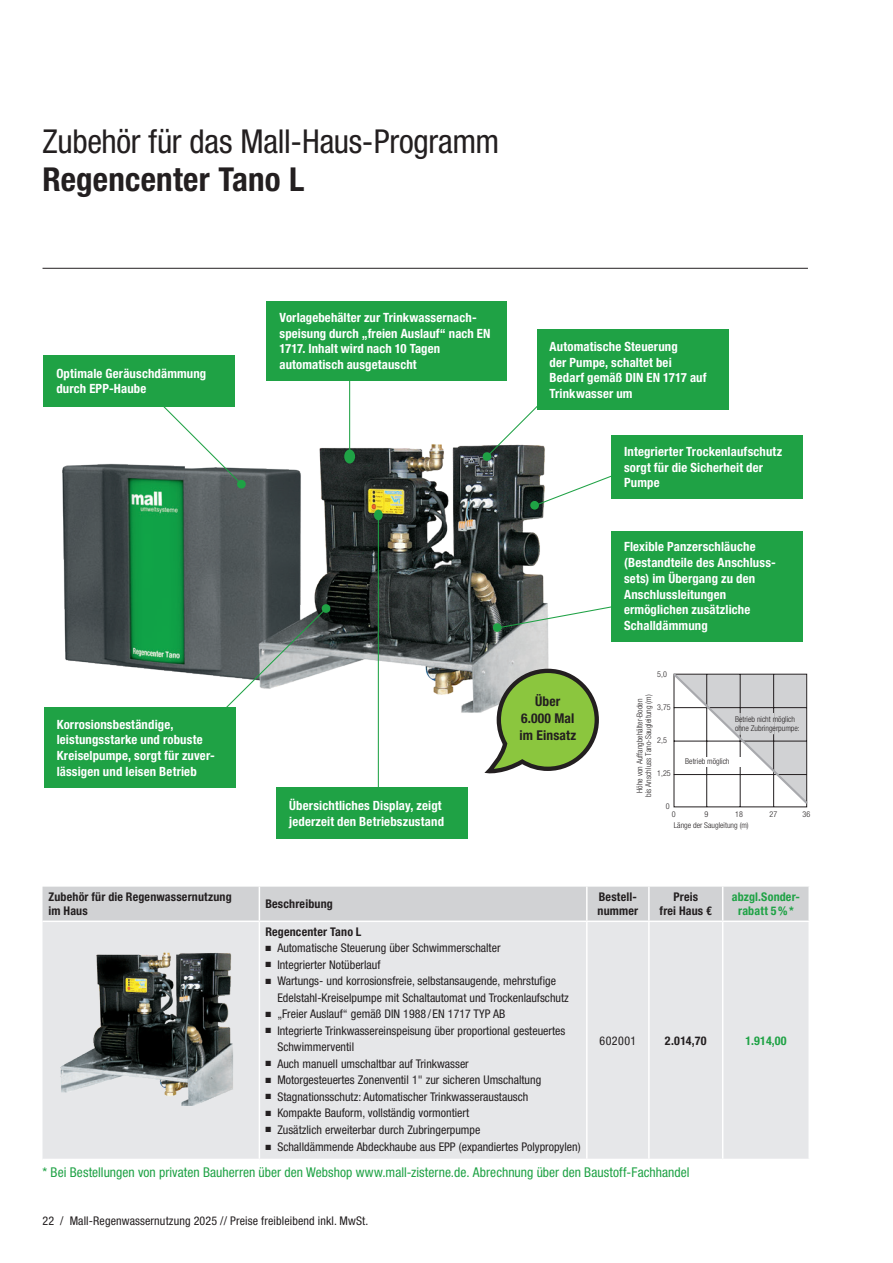
<style>
.page{position:relative;width:893px;height:1263px;background:#fff}
.page>*{position:absolute;margin:0;border:0;box-sizing:border-box;transform-origin:0 0}
.t1{font:condensed 33px "Helvetica Neue LT Pro";letter-spacing:-.01em;color:#231f20}
.t2{font:700 condensed 33px "Helvetica Neue LT Pro";letter-spacing:.005em;color:#231f20}
.t3{font:condensed 13.5px "Helvetica Neue LT Pro";color:#1fa245}
.t4{font:700 condensed 13.5px/17px "Helvetica Neue LT Pro";letter-spacing:.01em;color:#231f20;text-align:center}
.t5{font:700 condensed 12.75px/15.8px "Helvetica Neue LT Pro";letter-spacing:.01em;color:#fff}
.t6{font:condensed 12px/16.5px "Helvetica Neue LT Pro";color:#231f20}
.t7{font:700 condensed 12px/14.1px "Helvetica Neue LT Pro";letter-spacing:.015em;color:#231f20}
.t8{font:700 condensed 12px/14.1px "Helvetica Neue LT Pro";letter-spacing:.01em;color:#1fa245;text-align:center}
.t9{font:300 condensed 8.1px/8.7px "Helvetica Neue";color:#231f20;text-align:center}
</style>
<div class="page">
<div style="left:611px;top:531px;width:192px;height:110px;background:#1fa245"></div>
<div style="left:43px;top:887px;width:765px;height:33px;background:#d1d2d4"></div>
<div style="left:43px;top:922px;width:765px;height:237px;background:#e6e7e9"></div>
<hr style="left:586px;top:887px;width:2px;height:33px;background:#fff">
<hr style="left:648px;top:887px;width:2px;height:33px;background:#fff">
<hr style="left:722px;top:887px;width:1px;height:33px;background:#fff">
<hr style="left:722px;top:922px;width:1px;height:237px;background:#fff">
<hr style="left:259px;top:887px;width:1px;height:33px;background:#fff">
<hr style="left:259px;top:922px;width:1px;height:237px;background:#fff">
<hr style="left:586px;top:922px;width:2px;height:237px;background:#fff">
<hr style="left:648px;top:922px;width:2px;height:237px;background:#fff">
<img style="left:48px;top:937px;width:199px;height:168px">
<hr style="left:43px;top:268px;width:765px;height:1px;background:#231f20">
<img style="left:43px;top:349px;width:506px;height:410px">
<svg style="left:534px;top:473px;width:77px;height:34px"></svg>
<div style="left:530px;top:501px;width:9px;height:9px;background:#1fa245;border-radius:50%"></div>
<svg style="left:482px;top:372px;width:67px;height:89px"></svg>
<svg style="left:498px;top:605px;width:113px;height:24px"></svg>
<div style="left:493px;top:623px;width:9px;height:9px;background:#1fa245;border-radius:50%"></div>
<div style="left:537px;top:330px;width:191px;height:80px;background:#1fa245"></div>
<svg style="left:157px;top:400px;width:89px;height:89px"></svg>
<div style="left:44px;top:355px;width:191px;height:51px;background:#1fa245"></div>
<svg style="left:212px;top:604px;width:119px;height:118px"></svg>
<div style="left:44px;top:707px;width:191px;height:81px;background:#1fa245"></div>
<hr style="left:378px;top:516px;width:1px;height:273px;background:#1fa245">
<div style="left:374px;top:510px;width:9px;height:10px;background:#1fa245;border-radius:50%"></div>
<hr style="left:349px;top:365px;width:1px;height:90px;background:#1fa245">
<div style="left:344px;top:449px;width:11px;height:14px;background:#1fa245;border-radius:50%"></div>
<div style="left:267px;top:301px;width:240px;height:80px;background:#1fa245"></div>
<div style="left:276px;top:788px;width:192px;height:51px;background:#1fa245"></div>
<div style="left:611px;top:435px;width:192px;height:64px;background:#1fa245"></div>
<svg style="left:485px;top:666px;width:114px;height:107px"></svg>
<svg style="left:673px;top:673px;width:135px;height:135px"></svg>
<h1 class="t1" style="left:43px;top:122px;width:458px">Zubehör für das Mall-Haus-Programm</h1>
<h1 class="t2" style="left:43px;top:160px;width:264px">Regencenter Tano L</h1>
<p class="t5" style="left:56px;top:365px;width:152px">Optimale Geräuschdämmung durch EPP-Haube</p>
<p class="t5" style="left:57px;top:716px;width:160px">Korrosionsbeständige, leistungsstarke und robuste<br>Kreiselpumpe, sorgt für zuver&shy;lässigen und leisen Betrieb</p>
<p class="t5" style="left:280px;top:310px;width:212px">Vorlagebehälter zur Trinkwassernach&shy;speisung durch „freien Auslauf“ nach EN 1717. Inhalt wird nach 10 Tagen automatisch ausgetauscht</p>
<p class="t5" style="left:289px;top:798px;width:156px">Übersichtliches Display, zeigt jederzeit den Betriebszustand</p>
<p class="t5" style="left:550px;top:339px;width:158px">Automatische Steuerung<br>der Pumpe, schaltet bei<br>Bedarf gemäß DIN EN 1717 auf<br>Trinkwasser um</p>
<p class="t5" style="left:624px;top:444px;width:160px">Integrierter Trockenlaufschutz sorgt für die Sicherheit der<br>Pumpe</p>
<p class="t5" style="left:624px;top:539px;width:153px">Flexible Panzerschläuche (Bestandteile des Anschluss&shy;sets) im Übergang zu den<br>Anschlussleitungen ermöglichen zusätzliche<br>Schalldämmung</p>
<p class="t4" style="left:519px;top:693px;width:58px">Über<br>6.000 Mal im Einsatz</p>
<p class="t9" style="left:657px;top:670px;width:11px">5,0</p>
<p class="t9" style="left:635px;top:797px;width:104px;rotate:-90deg">Höhe von Auffangbehälter-Boden bis Anschluss Tano-Saugleitung (m)</p>
<p class="t9" style="left:657px;top:702px;width:15px">3,75</p>
<p class="t9" style="left:657px;top:735px;width:11px">2,5</p>
<p class="t9" style="left:657px;top:769px;width:15px">1,25</p>
<p class="t9" style="left:666px;top:802px;width:5px">0</p>
<p class="t9" style="left:735px;top:715px;width:66px;text-align:left">Betrieb nicht möglich ohne Zubringerpumpe:</p>
<p class="t9" style="left:685px;top:757px;width:46px">Betrieb möglich</p>
<p class="t9" style="left:672px;top:810px;width:5px">0</p>
<p class="t9" style="left:704px;top:810px;width:5px">9</p>
<p class="t9" style="left:735px;top:810px;width:9px">18</p>
<p class="t9" style="left:769px;top:810px;width:9px">27</p>
<p class="t9" style="left:803px;top:810px;width:9px">36</p>
<p class="t9" style="left:674px;top:821px;width:76px">Länge der Saugleitung (m)</p>
<p class="t7" style="left:49px;top:890px;width:185px">Zubehör für die Regenwassernutzung im Haus</p>
<p class="t7" style="left:265px;top:897px;width:69px">Beschreibung</p>
<p class="t7" style="left:598px;top:890px;width:42px">Bestell&shy;nummer</p>
<p class="t7" style="left:660px;top:890px;width:54px;text-align:center">Preis<br>frei Haus €</p>
<p class="t8" style="left:732px;top:890px;width:70px">abzgl.Son der&shy;ra batt 5%*</p>
<p class="t7" style="left:265px;top:925px;width:98px">Regencenter Tano L</p>
<p class="t6" style="left:265px;top:940px;width:237px">■ Automatische Steuerung über Schwimmerschalter</p>
<p class="t6" style="left:265px;top:956px;width:117px">■ Integrierter Notüberlauf</p>
<p class="t6" style="left:277px;top:973px;width:293px;text-indent:-12px">■ Wartungs- und korrosionsfreie, selbstansaugende, mehrstufige<br>Edelstahl-Kreiselpumpe mit Schaltautomat und Trockenlaufschutz</p>
<p class="t6" style="left:265px;top:1006px;width:241px">■ „Freier Auslauf“ gemäß DIN 1988 / EN 1717 TYP AB</p>
<p class="t6" style="left:277px;top:1022px;width:289px;text-indent:-12px">■ Integrierte Trinkwassereinspeisung über proportional gesteuertes<br>Schwimmerventil</p>
<p class="t6" style="left:265px;top:1055px;width:205px">■ Auch manuell umschaltbar auf Trinkwasser</p>
<p class="t6" style="left:265px;top:1072px;width:277px">■ Motorgesteuertes Zonenventil 1" zur sicheren Umschaltung</p>
<p class="t6" style="left:265px;top:1088px;width:264px">■ Stagnationsschutz: Automatischer Trinkwasseraustausch</p>
<p class="t6" style="left:265px;top:1105px;width:205px">■ Kompakte Bauform, vollständig vormontiert</p>
<p class="t6" style="left:265px;top:1121px;width:217px">■ Zusätzlich erweiterbar durch Zubringerpumpe</p>
<p class="t6" style="left:265px;top:1138px;width:317px">■ Schalldämmende Abdeckhaube aus EPP (expandiertes Polypropylen)</p>
<p class="t6" style="left:600px;top:1032px;width:38px">602001</p>
<p class="t7" style="left:665px;top:1033px;width:43px">2.014,70</p>
<p class="t8" style="left:745px;top:1033px;width:43px">1.914,00</p>
<p class="t3" style="left:43px;top:1164px;width:648px">* Bei Bestellungen von privaten Bauherren über den Webshop www.mall-zisterne.de. Abrechnung über den Baustoff-Fachhandel</p>
<p class="t6" style="left:43px;top:1212px;width:327px">22 / Mall-Regenwassernutzung 2025 // Preise freibleibend inkl. MwSt.</p>
</div>
